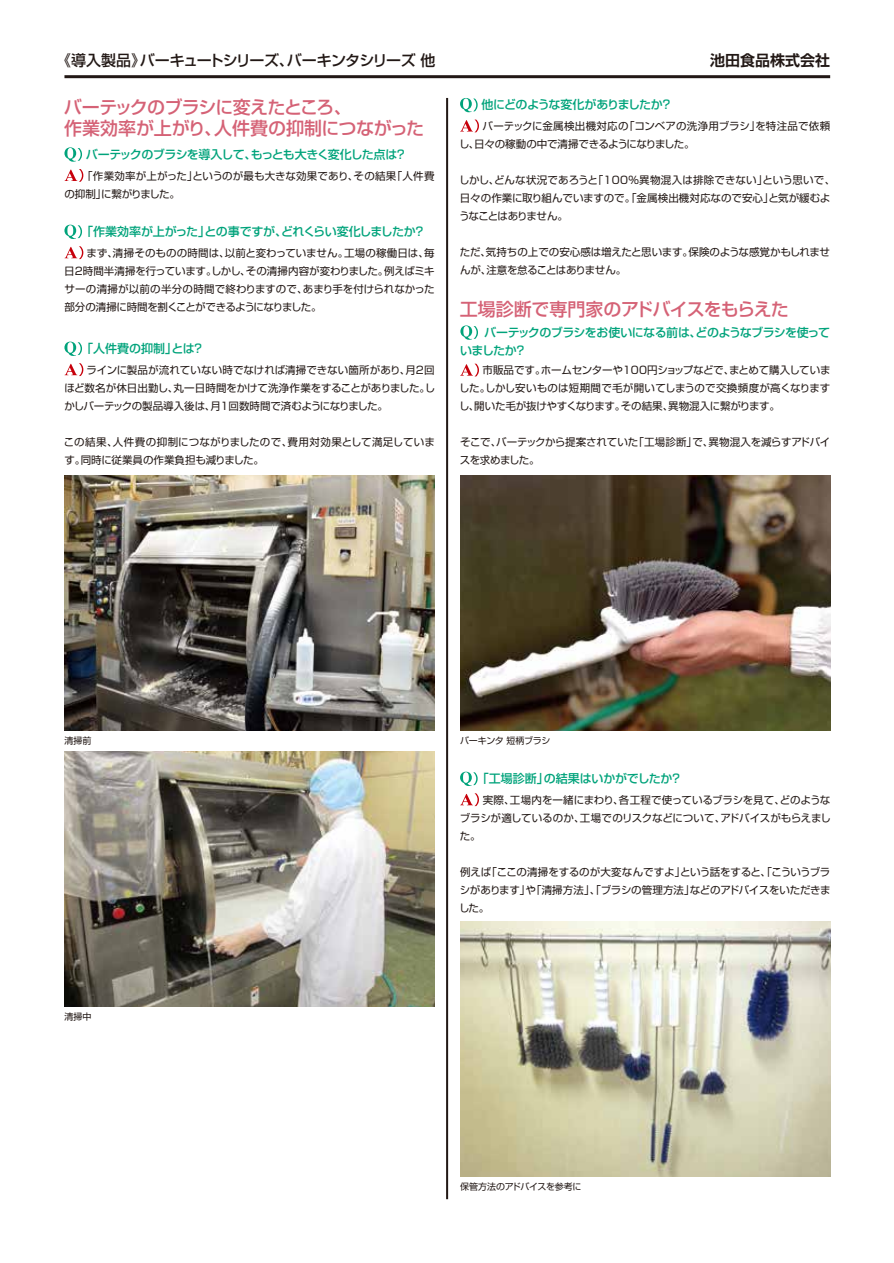
<style>
.page{position:relative;width:894px;height:1263px;background:#fff}
.page>*{position:absolute;margin:0;border:0;box-sizing:border-box;transform-origin:0 0}
.t1{font:500 18px/21.6px "Shin Go Pr 6 N";letter-spacing:-.03em;color:#d56276}
.t2{font:500 15px "Shin Go Pr 6 N";letter-spacing:-.045em;color:#221815}
.t3{font:700 15px "Shin Go Pr 6 N De";color:#221815}
.t4{font:500 12px/18px "Shin Go Pr 6 N";letter-spacing:-.04em;color:#00a37b}
.t5{font:500 12px "Shin Go Pr 6 N";letter-spacing:-.065em;color:#00a37b}
.t6{font:500 12px "Shin Go Pr 6 N";letter-spacing:-.01em;color:#00a37b}
.t7{font:500 12px "Shin Go Pr 6 N";color:#00a37b}
.t8{font:10.5px/18px "Shin Go Pr 6 N";letter-spacing:-.015em;color:#221815;text-align:justify}
.t9{font:10.5px/18px "Shin Go Pr 6 N";letter-spacing:.005em;color:#221815}
.t10{font:9px "Shin Go Pr 6 N";letter-spacing:-.02em;color:#221815}
.t11{font:9px "Shin Go Pr 6 N";letter-spacing:-.04em;color:#221815}
</style>
<div class="page">
<hr style="left:64px;top:75px;width:766px;height:3px;background:#221815">
<hr style="left:446px;top:98px;width:2px;height:1101px;background:#221815">
<svg style="left:65px;top:169px;width:18px;height:13px"></svg>
<svg style="left:64px;top:147px;width:18px;height:15px"></svg>
<svg style="left:65px;top:246px;width:18px;height:13px"></svg>
<svg style="left:64px;top:225px;width:18px;height:14px"></svg>
<svg style="left:460px;top:793px;width:19px;height:13px"></svg>
<svg style="left:460px;top:772px;width:17px;height:14px"></svg>
<svg style="left:460px;top:120px;width:19px;height:12px"></svg>
<svg style="left:460px;top:98px;width:17px;height:14px"></svg>
<svg style="left:65px;top:363px;width:18px;height:13px"></svg>
<svg style="left:64px;top:342px;width:18px;height:14px"></svg>
<img style="left:64px;top:475px;width:370px;height:255px">
<img style="left:460px;top:475px;width:370px;height:255px">
<img style="left:460px;top:922px;width:370px;height:255px">
<img style="left:64px;top:751px;width:370px;height:255px">
<svg style="left:460px;top:325px;width:18px;height:15px"></svg>
<svg style="left:460px;top:364px;width:19px;height:12px"></svg>
<p class="t2" style="left:56px;top:48px;width:381px">《導入製品》バーキュートシリーズ、バーキンタシリーズ 他</p>
<p class="t3" style="left:710px;top:48px;width:121px">池田食品株式会社</p>
<p class="t1" style="left:64px;top:95px;width:362px">バーテックのブラシに変えたところ、<br>作業効率が上がり、人件費の抑制につながった</p>
<p class="t5" style="left:86px;top:144px;width:322px">バーテックのブラシを導入して、もっとも大きく変化した点は？</p>
<p class="t9" style="left:64px;top:166px;width:371px;text-indent:18px">「作業効率が上がった」というのが最も大きな効果であり、その結果「人件費の抑制」に繋がりました。</p>
<p class="t4" style="left:81px;top:222px;width:346px">「作業効率が上がった」との事ですが、どれくらい変化しましたか？</p>
<p class="t8" style="left:64px;top:243px;width:372px;text-indent:22px">まず、清掃そのものの時間は、以前と変わっていません。工場の稼働日は、毎日2時間半清掃を行っています。しかし、その清掃内容が変わりました。例えばミキサーの清掃が以前の半分の時間で終わりますので、あまり手を付けられなかった部分の清掃に時間を割くことができるようになりました。</p>
<p class="t7" style="left:81px;top:339px;width:125px">「人件費の抑制」とは？</p>
<p class="t8" style="left:64px;top:360px;width:372px;text-indent:22px">ラインに製品が流れていない時でなければ清掃できない箇所があり、月2回ほど数名が休日出勤し、丸一日時間をかけて洗浄作業をすることがありました。しかしバーテックの製品導入後は、月1回数時間で済むようになりました。</p>
<p class="t8" style="left:64px;top:432px;width:372px">この結果、人件費の抑制につながりましたので、費用対効果として満足しています。同時に従業員の作業負担も減りました。</p>
<p class="t4" style="left:481px;top:95px;width:192px">他にどのような変化がありましたか？</p>
<p class="t8" style="left:459px;top:116px;width:372px;text-indent:24px">バーテックに金属検出機対応の「コンベアの洗浄用ブラシ」を特注品で依頼し、日々の稼動の中で清掃できるようになりました。</p>
<p class="t8" style="left:459px;top:170px;width:377px;text-align:left">しかし、どんな状況であろうと「100%異物混入は排除できない」という思いで、日々の作業に取り組んでいますので。「金属検出機対応なので安心」と気が緩むようなことはありません。</p>
<p class="t8" style="left:460px;top:242px;width:372px">ただ、気持ちの上での安心感は増えたと思います。保険のような感覚かもしれませんが、注意を怠ることはありません。</p>
<p class="t1" style="left:460px;top:297px;width:331px">工場診断で専門家のアドバイスをもらえた</p>
<p class="t4" style="left:460px;top:323px;width:372px">　 バーテックのブラシをお使いになる前は、どのようなブラシを使っていましたか？</p>
<p class="t8" style="left:459px;top:360px;width:373px;text-indent:23px">市販品です。ホームセンターや100円ショップなどで、まとめて購入していました。しかし安いものは短期間で毛が開いてしまうので交換頻度が高くなりますし、開いた毛が抜けやすくなります。その結果、異物混入に繋がります。</p>
<p class="t8" style="left:460px;top:432px;width:372px">そこで、バーテックから提案されていた「工場診断」で、異物混入を減らすアドバイスを求めました。</p>
<p class="t10" style="left:64px;top:733px;width:28px">清掃前</p>
<p class="t11" style="left:460px;top:733px;width:92px">バーキンタ 短柄ブラシ</p>
<p class="t10" style="left:64px;top:1009px;width:28px">清掃中</p>
<p class="t6" style="left:477px;top:769px;width:207px">「工場診断」の結果はいかがでしたか？</p>
<p class="t8" style="left:460px;top:790px;width:373px;text-indent:23px">実際、工場内を一緒にまわり、各工程で使っているブラシを見て、どのようなブラシが適しているのか、工場でのリスクなどについて、アドバイスがもらえました。</p>
<p class="t8" style="left:459px;top:862px;width:373px">例えば「ここの清掃をするのが大変なんですよ」という話をすると、「こういうブラシがあります」や「清掃方法」、「ブラシの管理方法」などのアドバイスをいただきました。</p>
<p class="t10" style="left:460px;top:1180px;width:123px">保管方法のアドバイスを参考に</p>
</div>
